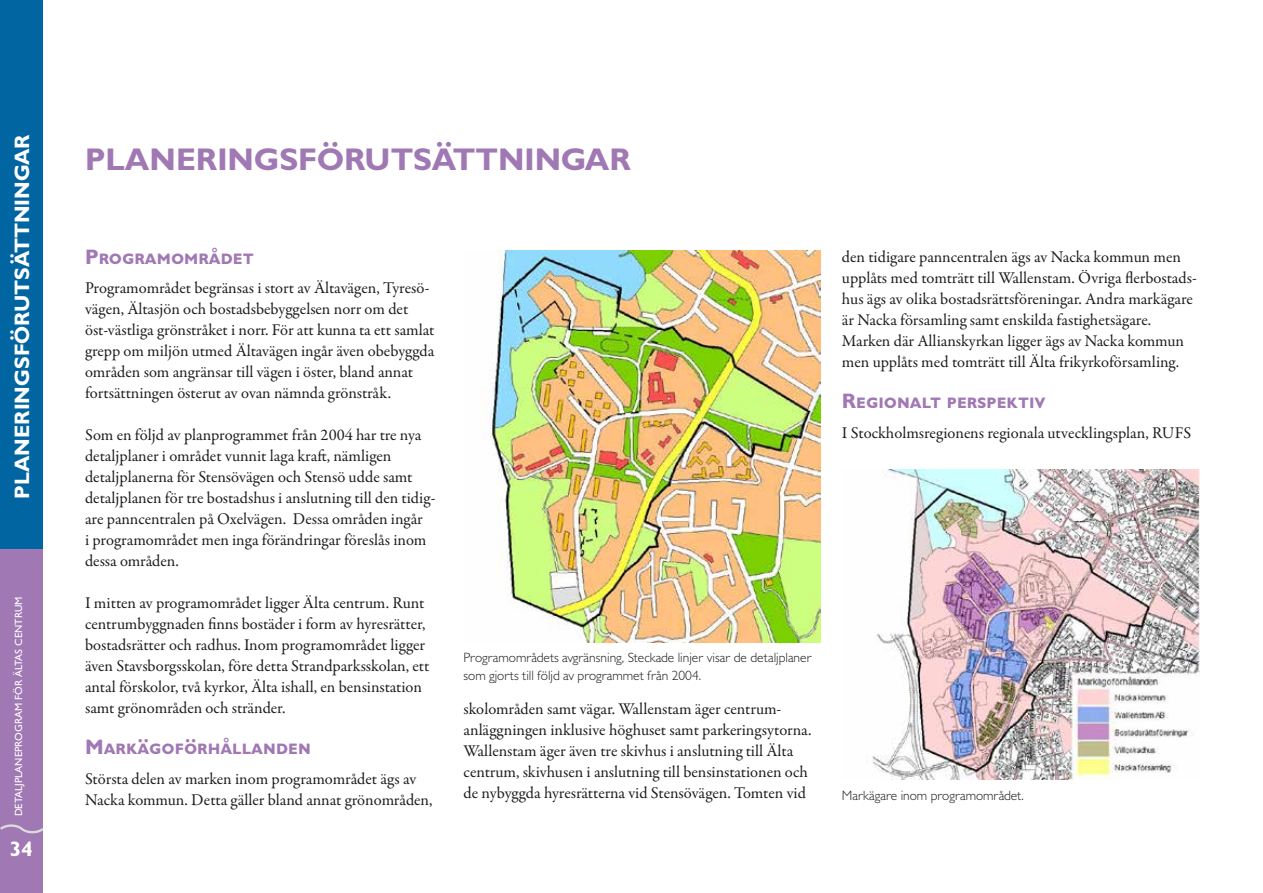
<style>
.page{position:relative;width:1263px;height:893px;background:#fff}
.page>*{position:absolute;margin:0;border:0;box-sizing:border-box;transform-origin:0 0}
.t1{font:700 31.5px "Gill Sans MT For Nacka";color:#a078b3}
.t2{font:700 21px "Gill Sans MT For Nacka";color:#a078b3}
.t3{font:700 21px "Gill Sans MT Std";color:#fff}
.t4{font:700 21px "Gill Sans MT For Nacka";color:#fff}
.t5{font:16.5px/21px "Garamond Premr Pro";letter-spacing:-.005em;color:#1d1d1b}
.t6{font:300 13.5px/17.2px "Gill Sans MT For Nacka";color:#1d1d1b}
.t7{font:500 10.5px "Gill Sans MT Std";color:#fff}
</style>
<div class="page">
<div style="left:0;top:2px;width:43px;height:891px;background:#a078b3"></div>
<div style="left:0;top:0;width:43px;height:549px;background:#0065a1"></div>
<svg style="left:0;top:824px;width:44px;height:10px"></svg>
<img style="left:480px;top:250px;width:341px;height:393px">
<img style="left:872px;top:470px;width:327px;height:309px">
<p class="t3" style="left:9px;top:499px;width:365px;rotate:-90deg">PLANERINGSFÖRUTSÄTTNINGAR</p>
<p class="t7" style="left:12px;top:816px;width:221px;rotate:-90deg">DETALJPLANEPROGRAM FÖR ÄLTAS CENTRUM</p>
<p class="t4" style="left:10px;top:835px;width:25px">34</p>
<h1 class="t1" style="left:85px;top:140px;width:547px">PLANERINGSFÖRUTSÄTTNINGAR</h1>
<p class="t2" style="left:85px;top:243px;width:170px">Programområdet</p>
<p class="t5" style="left:85px;top:278px;width:351px">Programområdet begränsas i stort av Ältavägen, Tyresö&shy;vägen, Ältasjön och bostadsbebyggelsen norr om det öst-västliga grönstråket i norr. För att kunna ta ett samlat grepp om miljön utmed Ältavägen ingår även obebyggda områden som angränsar till vägen i öster, bland annat fortsättningen österut av ovan nämnda grönstråk.</p>
<p class="t5" style="left:85px;top:425px;width:352px">Som en följd av planprogrammet från 2004 har tre nya detaljplaner i området vunnit laga kraft, nämligen detaljplanerna för Stensövägen och Stensö udde samt detaljplanen för tre bostadshus i anslutning till den tidig&shy;are panncentralen på Oxelvägen. Dessa områden ingår<br>i programområdet men inga förändringar föreslås inom dessa områden.</p>
<p class="t5" style="left:85px;top:593px;width:346px">I mitten av programområdet ligger Älta centrum. Runt centrumbyggnaden finns bostäder i form av hyresrätter, bostadsrätter och radhus. Inom programområdet ligger även Stavsborgsskolan, före detta Strandparksskolan, ett antal förskolor, två kyrkor, Älta ishall, en bensinstation samt grönområden och stränder.</p>
<p class="t2" style="left:85px;top:734px;width:227px">Markägoförhållanden</p>
<p class="t5" style="left:85px;top:768px;width:349px">Största delen av marken inom programområdet ägs av<br>Nacka kommun. Detta gäller bland annat grönområden,</p>
<p class="t6" style="left:463px;top:649px;width:350px">Programområdets avgränsning, Steckade linjer visar de detaljplaner som gjorts till följd av programmet från 2004.</p>
<p class="t5" style="left:463px;top:698px;width:349px">skolområden samt vägar. Wallenstam äger centrum&shy;anläggningen inklusive höghuset samt parkeringsytorna.<br>Wallenstam äger även tre skivhus i anslutning till Älta centrum, skivhusen i anslutning till bensinstationen och de nybyggda hyresrätterna vid Stensövägen. Tomten vid</p>
<p class="t5" style="left:842px;top:247px;width:356px">den tidigare panncentralen ägs av Nacka kommun men upplåts med tomträtt till Wallenstam. Övriga flerbostads&shy;hus ägs av olika bostadsrättsföreningar. Andra markägare är Nacka församling samt enskilda fastighetsägare.<br>Marken där Allianskyrkan ligger ägs av Nacka kommun men upplåts med tomträtt till Älta frikyrkoförsamling.</p>
<p class="t2" style="left:842px;top:388px;width:205px">Regionalt perspektiv</p>
<p class="t5" style="left:842px;top:422px;width:351px">I Stockholmsregionens regionala utvecklingsplan, RUFS</p>
<p class="t6" style="left:842px;top:787px;width:183px">Markägare inom programområdet.</p>
</div>
